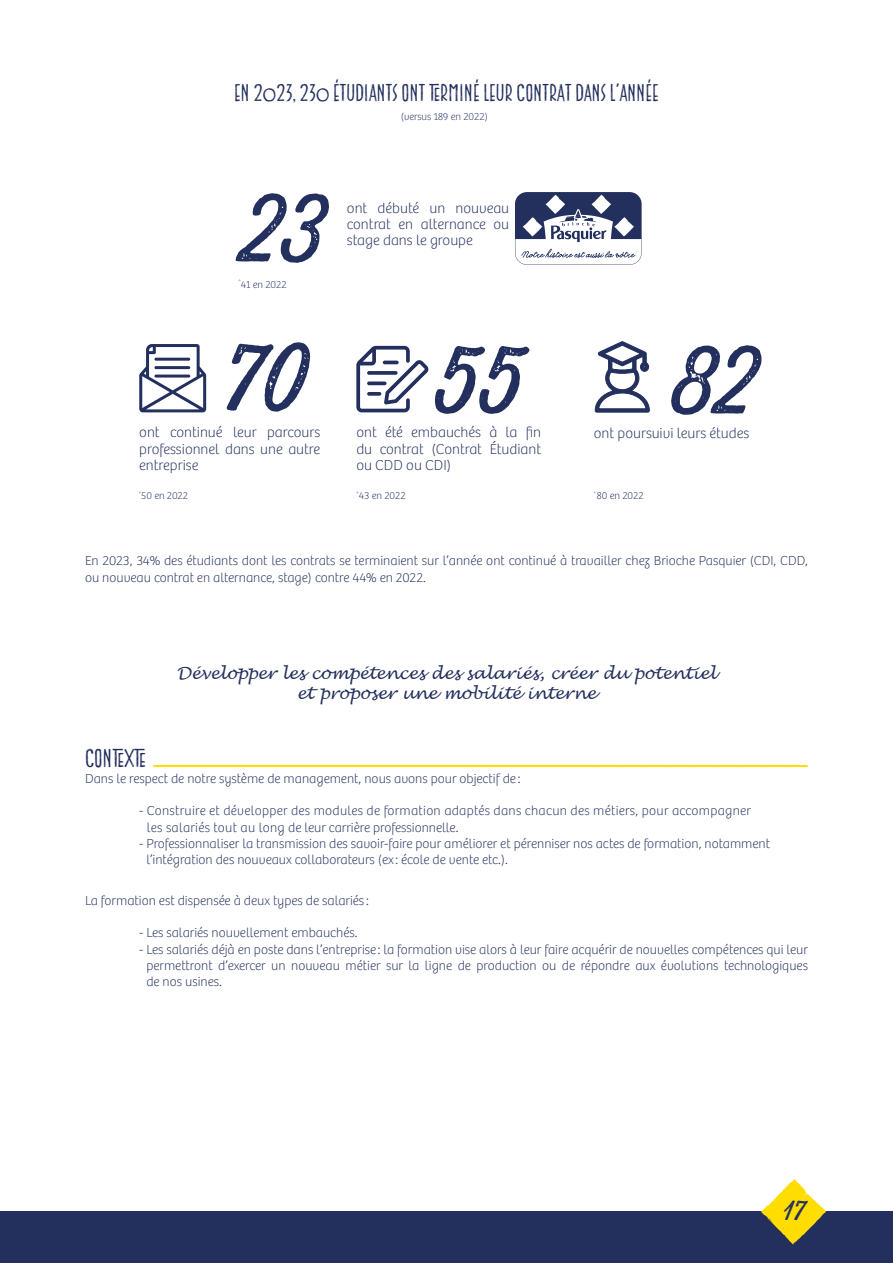
<style>
.page{position:relative;width:893px;height:1263px;background:#fff}
.page>*{position:absolute;margin:0;border:0;box-sizing:border-box;transform-origin:0 0}
.t1{font:92.85px/148.8px "Thirsty Rough Lt One";color:#232f5d}
.t2{font:27px "Thirsty Rough Lt One";color:#232f5d}
.t3{font:25.5px "Gianduja Sans";color:#232f5d}
.t4{font:24px "Gianduja Sans";color:#232f5d}
.t5{font:italic 16.5px/19.8px "Lucida Handwriting";color:#232f5d;text-align:center}
.t6{font:100 14.85px/16.4px "Bree";color:#232f5d;text-align:justify}
.t7{font:100 13.5px/16.2px "Bree";color:#232f5d}
.t8{font:100 13.5px/16.2px "Bree";letter-spacing:.02em;color:#232f5d}
.t9{font:100 10.5px "Bree";color:#232f5d}
</style>
<div class="page">
<div style="left:0;top:1211px;width:893px;height:52px;background:#232f5d"></div>
<svg style="left:595px;top:341px;width:55px;height:72px"></svg>
<svg style="left:356px;top:346px;width:73px;height:66px"></svg>
<hr style="left:383px;top:361px;width:16px;height:3px;background:#232f5d;border-radius:2px">
<svg style="left:367px;top:371px;width:31px;height:4px"></svg>
<svg style="left:367px;top:381px;width:20px;height:4px"></svg>
<svg style="left:367px;top:392px;width:14px;height:4px"></svg>
<svg style="left:515px;top:192px;width:127px;height:73px"></svg>
<svg style="left:153px;top:765px;width:655px;height:2px"></svg>
<svg style="left:139px;top:344px;width:67px;height:68px"></svg>
<svg style="left:761px;top:1179px;width:65px;height:65px"></svg>
<h3 class="t4" style="left:234px;top:78px;width:426px">EN 2023, 230 ÉTUDIANTS ONT TERMINÉ LEUR CONTRAT DANS L’ANNÉE</h3>
<p class="t9" style="left:401px;top:111px;width:88px">(versus 189 en 2022)</p>
<h1 class="t1" style="left:225px;top:154px;width:104px">23<br>70</h1>
<p class="t9" style="left:239px;top:278px;width:50px"><sup>*</sup>41 en 2022</p>
<p class="t6" style="left:139px;top:424px;width:183px">ont continué leur parcours professionnel dans une autre entreprise</p>
<p class="t9" style="left:139px;top:490px;width:51px"><sup>*</sup>50 en 2022</p>
<p class="t6" style="left:347px;top:200px;width:164px">ont débuté un nouveau contrat en alternance ou stage dans le groupe</p>
<h1 class="t1" style="left:437px;top:305px;width:90px">55</h1>
<p class="t6" style="left:356px;top:424px;width:186px">ont été embauchés à la fin du contrat (Contrat Étudiant ou CDD ou CDI)</p>
<h1 class="t1" style="left:674px;top:306px;width:86px">82</h1>
<p class="t6" style="left:594px;top:425px;width:157px">ont poursuivi leurs études</p>
<p class="t9" style="left:356px;top:490px;width:51px"><sup>*</sup>43 en 2022</p>
<p class="t9" style="left:594px;top:490px;width:51px"><sup>*</sup>80 en 2022</p>
<p class="t7" style="left:85px;top:553px;width:724px">En 2023, 34% des étudiants dont les contrats se terminaient sur l’année ont continué à travailler chez Brioche Pasquier (CDI, CDD, ou nouveau contrat en alternance, stage) contre 44% en 2022.</p>
<p class="t5" style="left:177px;top:664px;width:541px">Développer les compétences des salariés, créer du potentiel et proposer une mobilité interne</p>
<h3 class="t3" style="left:85px;top:743px;width:62px">CONTEXTE</h3>
<p class="t7" style="left:85px;top:771px;width:437px">Dans le respect de notre système de management, nous avons pour objectif de :</p>
<p class="t8" style="left:147px;top:803px;width:606px;text-indent:-8px">- Construire et développer des modules de formation adaptés dans chacun des métiers, pour accompagner les salariés tout au long de leur carrière professionnelle.</p>
<p class="t7" style="left:146px;top:835px;width:625px;text-indent:-7px">- Professionnaliser la transmission des savoir-faire pour améliorer et pérenniser nos actes de formation, notamment l’intégration des nouveaux collaborateurs (ex : école de vente etc.).</p>
<p class="t7" style="left:85px;top:892px;width:285px">La formation est dispensée à deux types de salariés:</p>
<p class="t7" style="left:139px;top:925px;width:220px">- Les salariés nouvellement embauchés.</p>
<p class="t7" style="left:146px;top:941px;width:663px;text-align:justify;text-indent:-7px">- Les salariés déjà en poste dans l’entreprise : la formation vise alors à leur faire acquérir de nouvelles compétences qui leur permettront d’exercer un nouveau métier sur la ligne de production ou de répondre aux évolutions technologiques de nos usines.</p>
<h2 class="t2" style="left:783px;top:1191px;width:24px">17</h2>
</div>
